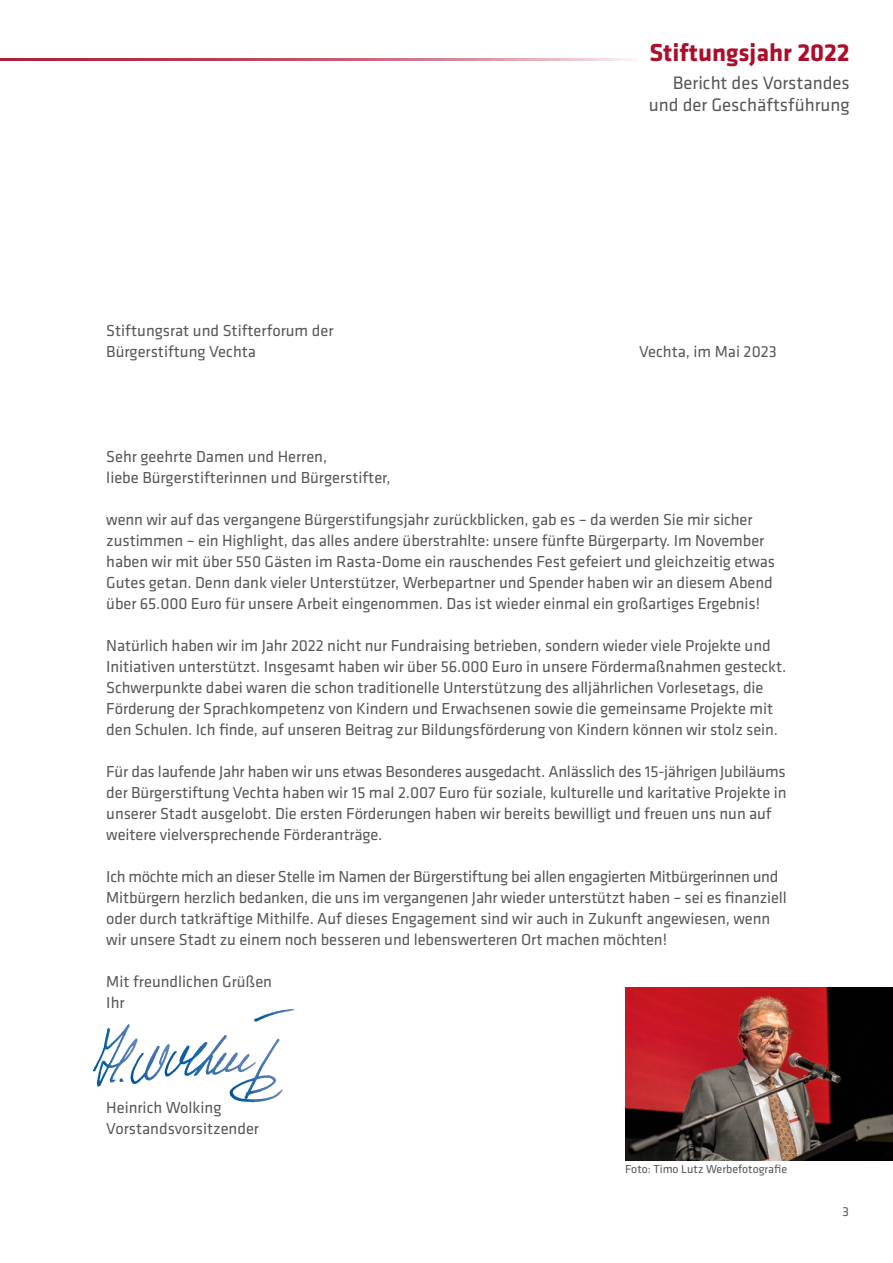
<style>
.page{position:relative;width:893px;height:1263px;background:#fff}
.page>*{position:absolute;margin:0;border:0;box-sizing:border-box;transform-origin:0 0}
.t1{font:700 25.5px "Klavika";color:#aa0f2b}
.t2{font:18.75px/21.8px "Klavika";color:#57585a;text-align:right}
.t3{font:16.5px/21px "Klavika";letter-spacing:-.005em;color:#57585a}
.t4{font:13.5px "Klavika";color:#57585a}
.t5{font:12px "Klavika";color:#57585a}
</style>
<div class="page">
<hr style="left:0;top:59px;width:638px;height:2px;background:#aa0f2b">
<svg style="left:254px;top:1009px;width:40px;height:13px"></svg>
<svg style="left:187px;top:1036px;width:37px;height:37px"></svg>
<svg style="left:143px;top:1045px;width:24px;height:32px"></svg>
<svg style="left:93px;top:1024px;width:35px;height:47px"></svg>
<svg style="left:119px;top:1078px;width:4px;height:4px"></svg>
<svg style="left:230px;top:1040px;width:47px;height:62px"></svg>
<img style="left:625px;top:987px;width:268px;height:174px">
<p class="t3" style="left:106px;top:320px;width:229px">Stiftungsrat und Stifterforum der<br>Bürgerstiftung Vechta</p>
<h1 class="t1" style="left:649px;top:34px;width:202px">Stiftungsjahr 2022</h1>
<p class="t2" style="left:649px;top:71px;width:202px">Bericht des Vorstandes und der Geschäftsführung</p>
<p class="t3" style="left:639px;top:341px;width:139px">Vechta, im Mai 2023</p>
<p class="t3" style="left:106px;top:446px;width:286px">Sehr geehrte Damen und Herren,<br>liebe Bürgerstifterinnen und Bürgerstifter,</p>
<p class="t3" style="left:106px;top:509px;width:670px">wenn wir auf das vergangene Bürgerstifungsjahr zurückblicken, gab es – da werden Sie mir sicher zustimmen – ein Highlight, das alles andere überstrahlte: unsere fünfte Bürgerparty. Im November haben wir mit über 550 Gästen im Rasta-Dome ein rauschendes Fest gefeiert und gleichzeitig etwas Gutes getan. Denn dank vieler Unterstützer, Werbepartner und Spender haben wir an diesem Abend über 65.000 Euro für unsere Arbeit eingenommen. Das ist wieder einmal ein großartiges Ergebnis!</p>
<p class="t3" style="left:106px;top:635px;width:682px">Natürlich haben wir im Jahr 2022 nicht nur Fundraising betrieben, sondern wieder viele Projekte und Initiativen unterstützt. Insgesamt haben wir über 56.000 Euro in unsere Fördermaßnahmen gesteckt.<br>Schwerpunkte dabei waren die schon traditionelle Unterstützung des alljährlichen Vorlesetags, die Förderung der Sprachkompetenz von Kindern und Erwachsenen sowie die gemeinsame Projekte mit den Schulen. Ich finde, auf unseren Beitrag zur Bildungsförderung von Kindern können wir stolz sein.</p>
<p class="t3" style="left:106px;top:761px;width:682px">Für das laufende Jahr haben wir uns etwas Besonderes ausgedacht. Anlässlich des 15-jährigen Jubiläums der Bürgerstiftung Vechta haben wir 15 mal 2.007 Euro für soziale, kulturelle und karitative Projekte in unserer Stadt ausgelobt. Die ersten Förderungen haben wir bereits bewilligt und freuen uns nun auf weitere vielversprechende Förderanträge.</p>
<p class="t3" style="left:106px;top:866px;width:682px">Ich möchte mich an dieser Stelle im Namen der Bürgerstiftung bei allen engagierten Mitbürgerinnen und Mitbürgern herzlich bedanken, die uns im vergangenen Jahr wieder unterstützt haben – sei es finanziell oder durch tatkräftige Mithilfe. Auf dieses Engagement sind wir auch in Zukunft angewiesen, wenn wir unsere Stadt zu einem noch besseren und lebenswerteren Ort machen möchten!</p>
<p class="t3" style="left:106px;top:971px;width:167px">Mit freundlichen Grüßen<br>Ihr</p>
<p class="t3" style="left:106px;top:1097px;width:154px">Heinrich Wolking<br>Vorstandsvorsitzender</p>
<p class="t5" style="left:625px;top:1161px;width:164px">Foto: Timo Lutz Werbefotografie</p>
<p class="t4" style="left:842px;top:1202px;width:8px">3</p>
</div>
